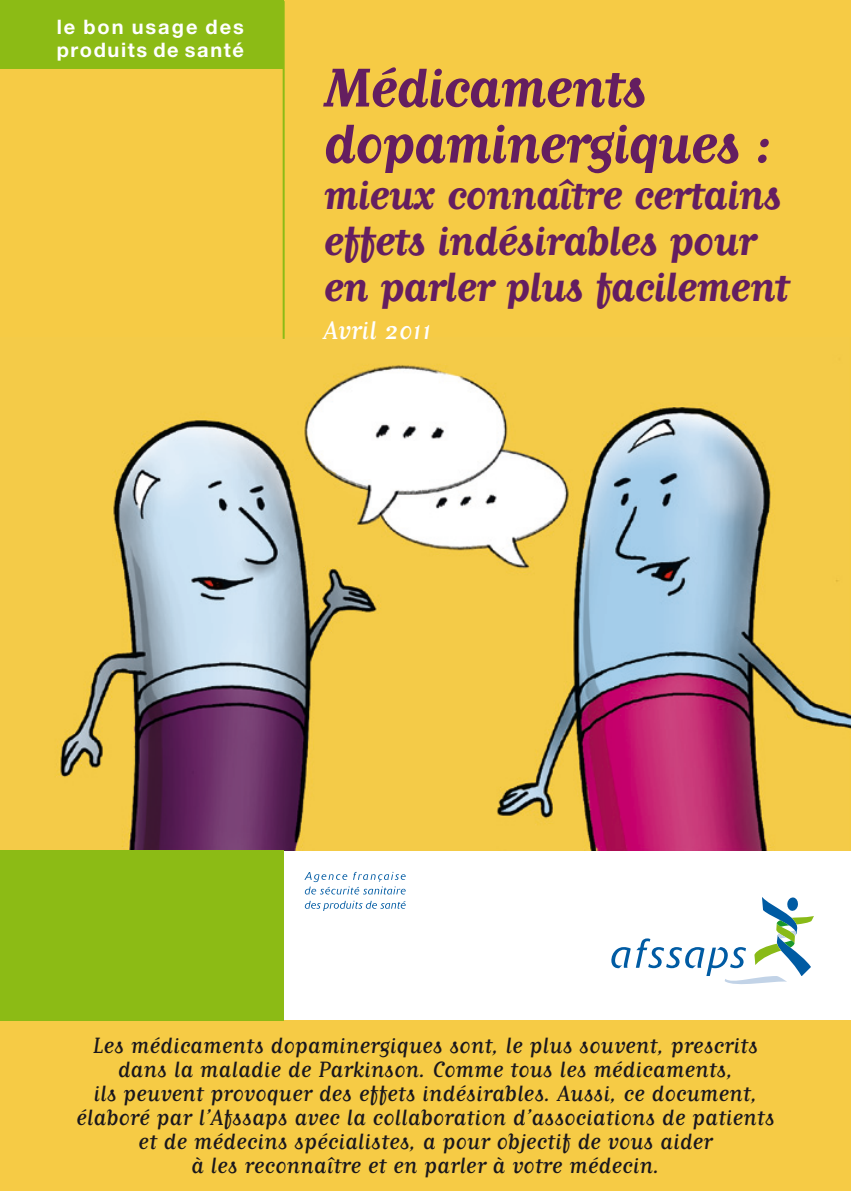
<style>
.page{position:relative;width:851px;height:1191px;background:#fff}
.page>*{position:absolute;margin:0;border:0;box-sizing:border-box;transform-origin:0 0}
.t1{font:700 64px/56px "Matrix Script";letter-spacing:-.02em;color:#641e60}
.t2{font:700 48px/46px "Matrix Script";letter-spacing:-.02em;color:#641e60}
.t3{font:30px "Matrix Script";color:#fff}
.t4{font:26px/24px "Matrix Script";color:#1a171c;text-align:center}
.t5{font:700 20px/23px "Helvetica Neue";letter-spacing:.08em;color:#fff}
</style>
<div class="page">
<div style="left:0;top:0;width:850px;height:612px;background:#f6cb45"></div>
<img style="left:0;top:337px;width:850px;height:513px">
<div style="left:0;top:1020px;width:850px;height:171px;background:#f6cb45"></div>
<svg style="left:304px;top:872px;width:101px;height:22px"></svg>
<svg style="left:305px;top:900px;width:100px;height:11px"></svg>
<svg style="left:611px;top:897px;width:202px;height:87px"></svg>
<div style="left:0;top:850px;width:284px;height:170px;background:#8cbb15"></div>
<div style="left:0;top:0;width:283px;height:68px;background:#8cbb15"></div>
<hr style="left:282px;top:1px;width:2px;height:338px;background:#8cbb15">
<p class="t5" style="left:57px;top:15px;width:189px">le bon usage des produits de santé</p>
<h1 class="t1" style="left:323px;top:59px;width:451px">Médicaments dopaminergiques :</h1>
<h2 class="t2" style="left:323px;top:171px;width:467px">mieux connaître certains effets indésirables pour en parler plus facilement</h2>
<p class="t3" style="left:323px;top:315px;width:110px">Avril 2011</p>
<p class="t4" style="left:76px;top:1033px;width:700px">Les médicaments dopaminergiques sont, le plus souvent, prescrits dans la maladie de Parkinson. Comme tous les médicaments,<br>ils peuvent provoquer des effets indésirables. Aussi, ce document, élaboré par l’Afssaps avec la collaboration d’associations de patients et de médecins spécialistes, a pour objectif de vous aider<br>à les reconnaître et en parler à votre médecin.</p>
</div>
